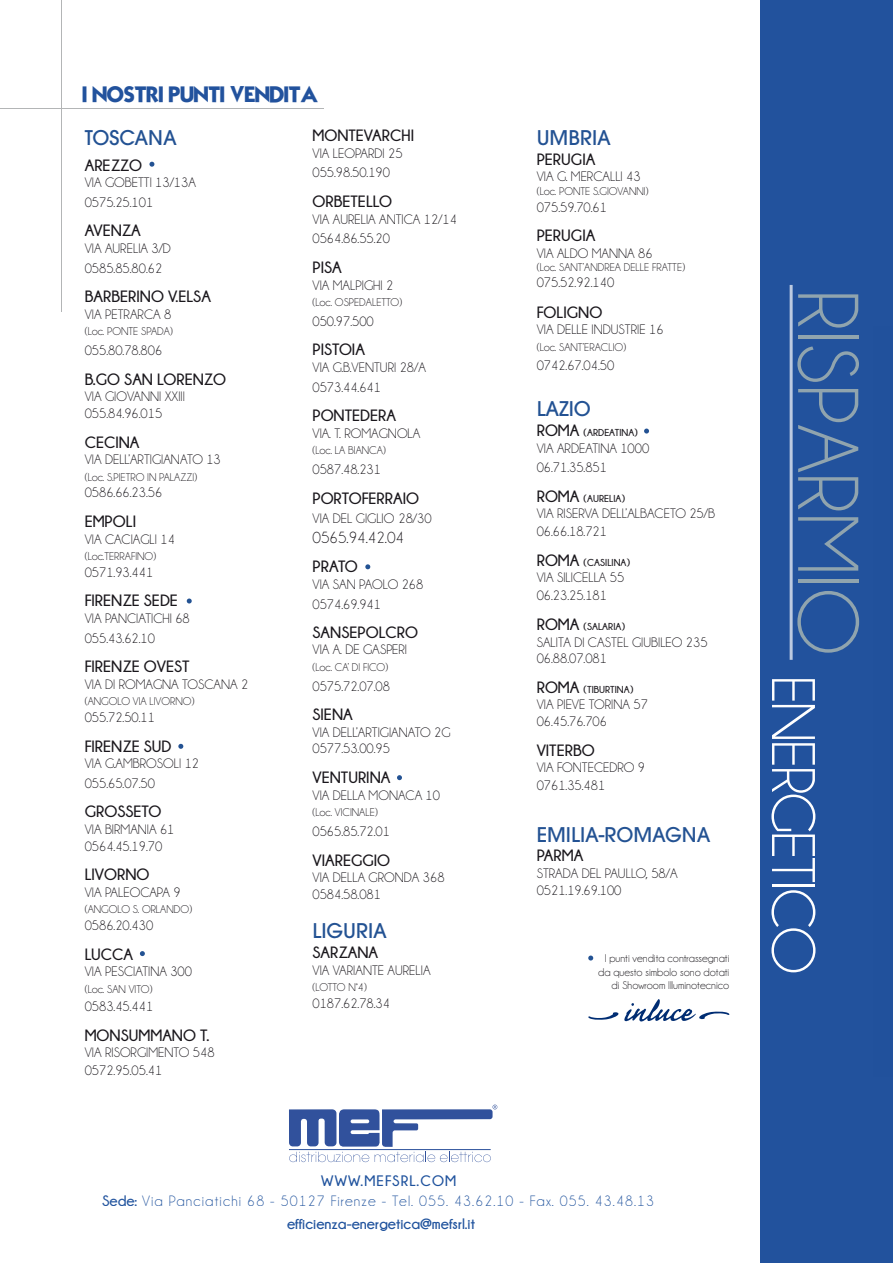
<style>
.page{position:relative;width:893px;height:1263px;background:#fff}
.page>*{position:absolute;margin:0;border:0;box-sizing:border-box;transform-origin:0 0}
.t1{font:62.1px "Champagne&Limousines";letter-spacing:-.04em;color:#fff}
.t2{font:22.5px "Mouser";color:#22529d}
.t3{font:500 20.1px "Avant Garde";color:#235293}
.t4{font:700 16.35px "Champagne&Limousines";color:#1a171c}
.t5{font:16.35px "Champagne&Limousines";color:#1a171c}
.t6{font:15.15px "Champagne&Limousines";letter-spacing:.075em;color:#1f529d}
.t7{font:700 15.15px "Champagne&Limousines";color:#1f529d}
.t8{font:700 15.15px "Champagne&Limousines";letter-spacing:.075em;color:#1f529d}
.t9{font:13.8px/19.6px "Champagne&Limousines";color:#1a171c}
.t10{font:11.25px/13.5px "Champagne&Limousines";color:#1a171c;text-align:right}
.t11{font:700 10.05px "Champagne&Limousines";color:#1a171c}
.s1{font-size:16.35px}
.s2{font-weight:700}
</style>
<div class="page">
<hr style="left:0;top:109px;width:324px;height:1px;background:#b3b5b6">
<hr style="left:61px;top:0;width:1px;height:311px;background:#b3b5b6">
<div style="left:760px;top:0;width:132px;height:1263px;background:#22529d"></div>
<hr style="left:790px;top:285px;width:3px;height:375px;background:#fff">
<svg style="left:289px;top:1105px;width:208px;height:57px"></svg>
<svg style="left:588px;top:999px;width:142px;height:23px"></svg>
<svg style="left:187px;top:598px;width:5px;height:5px"></svg>
<svg style="left:178px;top:744px;width:5px;height:5px"></svg>
<svg style="left:140px;top:951px;width:5px;height:5px"></svg>
<svg style="left:149px;top:162px;width:5px;height:5px"></svg>
<svg style="left:588px;top:955px;width:5px;height:5px"></svg>
<svg style="left:397px;top:775px;width:5px;height:5px"></svg>
<svg style="left:365px;top:564px;width:5px;height:5px"></svg>
<svg style="left:644px;top:429px;width:5px;height:4px"></svg>
<img style="left:892px;top:326px;width:1px;height:750px">
<h2 class="t2" style="left:82px;top:81px;width:237px">I NOSTRI PUNTI VENDITA</h2>
<h3 class="t3" style="left:85px;top:125px;width:94px">TOSCANA</h3>
<p class="t4" style="left:85px;top:156px;width:59px">AREZZO</p>
<p class="t9" style="left:85px;top:173px;width:113px">VIA GOBETTI 13/13A<br>0575.25.101</p>
<p class="t4" style="left:85px;top:222px;width:58px">AVENZA</p>
<p class="t9" style="left:85px;top:239px;width:88px">VIA AURELIA 3/D<br>0585.85.80.62</p>
<p class="t4" style="left:85px;top:288px;width:128px">BARBERINO V.ELSA</p>
<p class="t9" style="left:85px;top:305px;width:88px">VIA PETRARCA 8</p>
<p class="t10" style="left:85px;top:325px;width:90px">(Loc. PONTE SPADA)</p>
<p class="t9" style="left:85px;top:341px;width:79px">055.80.78.806</p>
<p class="t4" style="left:85px;top:370px;width:143px">B.GO SAN LORENZO</p>
<p class="t9" style="left:85px;top:388px;width:102px;line-height:16.6px">VIA GIOVANNI XXIII<br>055.84.96.015</p>
<p class="t4" style="left:85px;top:433px;width:56px">CECINA</p>
<p class="t9" style="left:85px;top:450px;width:138px">VIA DELL’ARTIGIANATO 13</p>
<p class="t10" style="left:85px;top:470px;width:114px">(Loc. S.PIETRO IN PALAZZI)</p>
<p class="t9" style="left:85px;top:483px;width:79px">0586.66.23.56</p>
<p class="t4" style="left:85px;top:512px;width:53px">EMPOLI</p>
<p class="t9" style="left:85px;top:529px;width:92px">VIA CACIAGLI 14</p>
<p class="t10" style="left:85px;top:550px;width:73px">(Loc.TERRAFINO)</p>
<p class="t9" style="left:85px;top:562px;width:70px">0571.93.441</p>
<p class="t4" style="left:85px;top:592px;width:95px">FIRENZE SEDE</p>
<p class="t9" style="left:85px;top:609px;width:107px">VIA PANCIATICHI 68<br>055.43.62.10</p>
<p class="t4" style="left:85px;top:657px;width:106px">FIRENZE OVEST</p>
<p class="t9" style="left:85px;top:674px;width:165px">VIA DI ROMAGNA TOSCANA 2</p>
<p class="t10" style="left:85px;top:695px;width:111px">(ANGOLO VIA LIVORNO)</p>
<p class="t9" style="left:85px;top:708px;width:72px">055.72.50.11</p>
<p class="t4" style="left:85px;top:737px;width:88px">FIRENZE SUD</p>
<p class="t9" style="left:85px;top:754px;width:116px">VIA G.AMBROSOLI 12<br>055.65.07.50</p>
<p class="t4" style="left:85px;top:803px;width:78px">GROSSETO</p>
<p class="t9" style="left:85px;top:821px;width:91px;line-height:16.6px">VIA BIRMANIA 61<br>0564.45.19.70</p>
<p class="t4" style="left:85px;top:865px;width:66px">LIVORNO</p>
<p class="t9" style="left:85px;top:882px;width:98px">VIA PALEOCAPA 9</p>
<p class="t10" style="left:85px;top:903px;width:109px">(ANGOLO S. ORLANDO)</p>
<p class="t9" style="left:85px;top:916px;width:70px">0586.20.430</p>
<p class="t4" style="left:85px;top:945px;width:50px">LUCCA</p>
<p class="t9" style="left:85px;top:962px;width:109px">VIA PESCIATINA 300</p>
<p class="t10" style="left:85px;top:982px;width:69px">(Loc. SAN VITO)</p>
<p class="t9" style="left:85px;top:996px;width:70px">0583.45.441</p>
<p class="t4" style="left:85px;top:1026px;width:126px">MONSUMMANO T.</p>
<p class="t9" style="left:85px;top:1043px;width:131px;line-height:18.1px">VIA RISORGIMENTO 548<br>0572.95.05.41</p>
<p class="t4" style="left:312px;top:127px;width:103px">MONTEVARCHI</p>
<p class="t9" style="left:312px;top:144px;width:92px">VIA LEOPARDI 25<br>055.98.50.190</p>
<p class="t4" style="left:312px;top:192px;width:81px">ORBETELLO</p>
<p class="t9" style="left:312px;top:209px;width:146px">VIA AURELIA ANTICA 12/14<br>0564.86.55.20</p>
<p class="t4" style="left:312px;top:258px;width:31px">PISA</p>
<p class="t9" style="left:312px;top:275px;width:82px">VIA MALPIGHI 2</p>
<p class="t10" style="left:312px;top:296px;width:91px">(Loc. OSPEDALETTO)</p>
<p class="t9" style="left:312px;top:311px;width:63px">050.97.500</p>
<p class="t4" style="left:312px;top:341px;width:54px">PISTOIA</p>
<p class="t9" style="left:312px;top:358px;width:115px">VIA G.B.VENTURI 28/A<br>0573.44.641</p>
<p class="t4" style="left:312px;top:407px;width:85px">PONTEDERA</p>
<p class="t9" style="left:312px;top:423px;width:109px">VIA. T. ROMAGNOLA</p>
<p class="t10" style="left:312px;top:444px;width:75px">(Loc. LA BIANCA)</p>
<p class="t9" style="left:312px;top:460px;width:70px">0587.48.231</p>
<p class="t4" style="left:312px;top:489px;width:108px">PORTOFERRAIO</p>
<p class="t9" style="left:312px;top:509px;width:121px">VIA DEL GIGLIO 28/30</p>
<p class="t5" style="left:312px;top:529px;width:93px">0565.94.42.04</p>
<p class="t4" style="left:312px;top:558px;width:47px">PRATO</p>
<p class="t9" style="left:312px;top:575px;width:112px">VIA SAN PAOLO 268<br>0574.69.941</p>
<p class="t4" style="left:312px;top:623px;width:107px">SANSEPOLCRO</p>
<p class="t9" style="left:312px;top:640px;width:96px">VIA A. DE GASPERI</p>
<p class="t10" style="left:312px;top:661px;width:77px">(Loc. CA’ DI FICO)</p>
<p class="t9" style="left:312px;top:676px;width:79px">0575.72.07.08</p>
<p class="t4" style="left:312px;top:706px;width:42px">SIENA</p>
<p class="t9" style="left:312px;top:724px;width:140px;line-height:16.6px">VIA DELL’ARTIGIANATO 2G<br>0577.53.00.95</p>
<p class="t4" style="left:312px;top:768px;width:80px">VENTURINA</p>
<p class="t9" style="left:312px;top:785px;width:129px">VIA DELLA MONACA 10</p>
<p class="t10" style="left:312px;top:806px;width:67px">(Loc. VICINALE)</p>
<p class="t9" style="left:312px;top:821px;width:79px">0565.85.72.01</p>
<p class="t4" style="left:312px;top:851px;width:79px">VIAREGGIO</p>
<p class="t9" style="left:312px;top:869px;width:134px;line-height:16.6px">VIA DELLA GRONDA 368<br>0584.58.081</p>
<h3 class="t3" style="left:312px;top:919px;width:76px">LIGURIA</h3>
<p class="t4" style="left:312px;top:943px;width:67px">SARZANA</p>
<p class="t9" style="left:312px;top:960px;width:120px">VIA VARIANTE AURELIA</p>
<p class="t10" style="left:312px;top:981px;width:56px">(LOTTO N°4)</p>
<p class="t9" style="left:312px;top:993px;width:79px">0187.62.78.34</p>
<h3 class="t3" style="left:537px;top:125px;width:76px">UMBRIA</h3>
<p class="t4" style="left:537px;top:150px;width:60px">PERUGIA</p>
<p class="t9" style="left:537px;top:167px;width:105px">VIA G. MERCALLI 43</p>
<p class="t10" style="left:537px;top:185px;width:113px">(Loc. PONTE S.GIOVANNI)</p>
<p class="t9" style="left:537px;top:197px;width:72px">075.59.70.61</p>
<p class="t4" style="left:537px;top:227px;width:60px">PERUGIA</p>
<p class="t9" style="left:537px;top:243px;width:117px">VIA ALDO MANNA 86</p>
<p class="t10" style="left:537px;top:261px;width:150px">(Loc. SANT’ANDREA DELLE FRATTE)</p>
<p class="t4" style="left:537px;top:303px;width:67px">FOLIGNO</p>
<p class="t9" style="left:537px;top:320px;width:128px">VIA DELLE INDUSTRIE 16</p>
<p class="t10" style="left:537px;top:340px;width:91px">(Loc. SANT’ERACLIO)</p>
<p class="t9" style="left:537px;top:356px;width:79px">0742.67.04.50</p>
<h3 class="t3" style="left:537px;top:397px;width:56px">LAZIO</h3>
<p class="t11" style="left:537px;top:427px;width:103px"><span class="s1">ROMA</span> (ARDEATINA)</p>
<p class="t9" style="left:537px;top:438px;width:114px">VIA ARDEATINA 1000<br>06.71.35.851</p>
<p class="t11" style="left:537px;top:493px;width:90px"><span class="s1">ROMA</span> (AURELIA)</p>
<p class="t9" style="left:537px;top:505px;width:180px;line-height:17.5px">VIA RISERVA DELL’ALBACETO 25/B<br>06.66.18.721</p>
<p class="t11" style="left:537px;top:557px;width:95px"><span class="s1">ROMA</span> (CASILINA)</p>
<p class="t9" style="left:537px;top:569px;width:89px;line-height:18.1px">VIA SILICELLA 55<br>06.23.25.181</p>
<p class="t11" style="left:537px;top:621px;width:90px"><span class="s1">ROMA</span> (SALARIA)</p>
<p class="t9" style="left:537px;top:634px;width:172px;line-height:16.6px">SALITA DI CASTEL GIUBILEO 235<br>06.88.07.081</p>
<p class="t11" style="left:537px;top:684px;width:98px"><span class="s1">ROMA</span> (TIBURTINA)</p>
<p class="t9" style="left:537px;top:696px;width:113px;line-height:16.6px">VIA PIEVE TORINA 57<br>06.45.76.706</p>
<p class="t4" style="left:537px;top:741px;width:60px">VITERBO</p>
<p class="t9" style="left:537px;top:759px;width:110px;line-height:18.1px">VIA FONTECEDRO 9<br>0761.35.481</p>
<h3 class="t3" style="left:537px;top:822px;width:175px">EMILIA-ROMAGNA</h3>
<p class="t4" style="left:537px;top:847px;width:48px">PARMA</p>
<p class="t9" style="left:537px;top:865px;width:142px;line-height:16.6px">STRADA DEL PAULLO, 58/A<br>0521.19.69.100</p>
<p class="t9" style="left:537px;top:273px;width:79px">075.52.92.140</p>
<p class="t10" style="left:598px;top:952px;width:133px">I punti vendita contrassegnati da questo simbolo sono dotati di Showroom Illuminotecnico</p>
<p class="t8" style="left:321px;top:1172px;width:136px">WWW.MEFSRL.COM</p>
<p class="t7" style="left:287px;top:1215px;width:189px">efficienza-energetica@mefsrl.it</p>
<p class="t6" style="left:102px;top:1193px;width:554px"><span class="s2">Sede:</span> Via Panciatichi 68 - 50127 Firenze - Tel. 055. 43.62.10 - Fax. 055. 43.48.13</p>
<h1 class="t1" style="left:824px;top:290px;width:686px;rotate:90deg"><sup>RISPARMIO</sup> ENERGETICO</h1>
</div>
